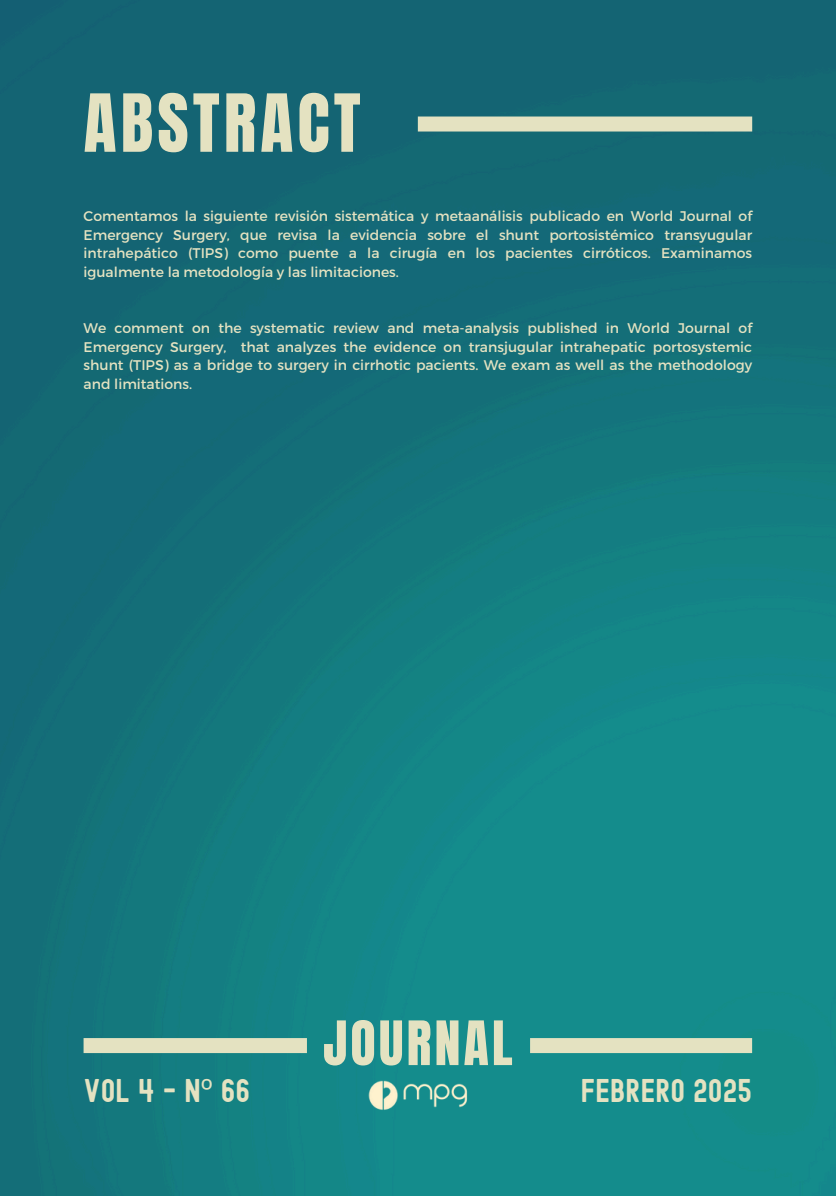
<style>
.page{position:relative;width:836px;height:1196px;background:#fff}
.page>*{position:absolute;margin:0;border:0;box-sizing:border-box;transform-origin:0 0}
.t1{font:68px "Anton";letter-spacing:.06em;color:#e4e2c1}
.t2{font:52px "Anton";letter-spacing:.06em;color:#e4e2c1}
.t3{font:32px "Edmund";color:#e4e2c1}
.t4{font:14px/18.6px "Montserrat";color:#e4e2c1;text-align:justify}
.s1{font-family:"Noto Sans"}
</style>
<div class="page">
<img style="left:0;top:0;width:836px;height:1195px">
<div style="left:84px;top:1038px;width:223px;height:15px;background:#e4e2c1"></div>
<div style="left:530px;top:1038px;width:222px;height:15px;background:#e4e2c1"></div>
<div style="left:418px;top:116px;width:334px;height:15px;background:#e4e2c1"></div>
<img style="left:367px;top:1079px;width:101px;height:33px">
<p class="t1" style="left:84px;top:74px;width:278px">ABSTRACT</p>
<p class="t4" style="left:84px;top:206px;width:670px">Comentamos la siguiente revisión sistemática y metaanálisis publicado en World Journal of Emergency Surgery, que revisa la evidencia sobre el shunt portosistémico transyugular intrahepático (TIPS) como puente a la cirugía en los pacientes cirróticos. Examinamos igualmente la metodología y las limitaciones.</p>
<p class="t4" style="left:84px;top:318px;width:670px">We comment on the systematic review and meta-analysis published in World Journal of Emergency Surgery, that analyzes the evidence on transjugular intrahepatic portosystemic shunt (TIPS) as a bridge to surgery in cirrhotic pacients. We exam as well as the methodology and limitations.</p>
<h1 class="t2" style="left:323px;top:1005px;width:191px">JOURNAL</h1>
<p class="t3" style="left:84px;top:1076px;width:168px">VOL 4 - N<span class="s1">º</span> 66</p>
<h3 class="t3" style="left:580px;top:1076px;width:173px">FEBRERO 2025</h3>
</div>
